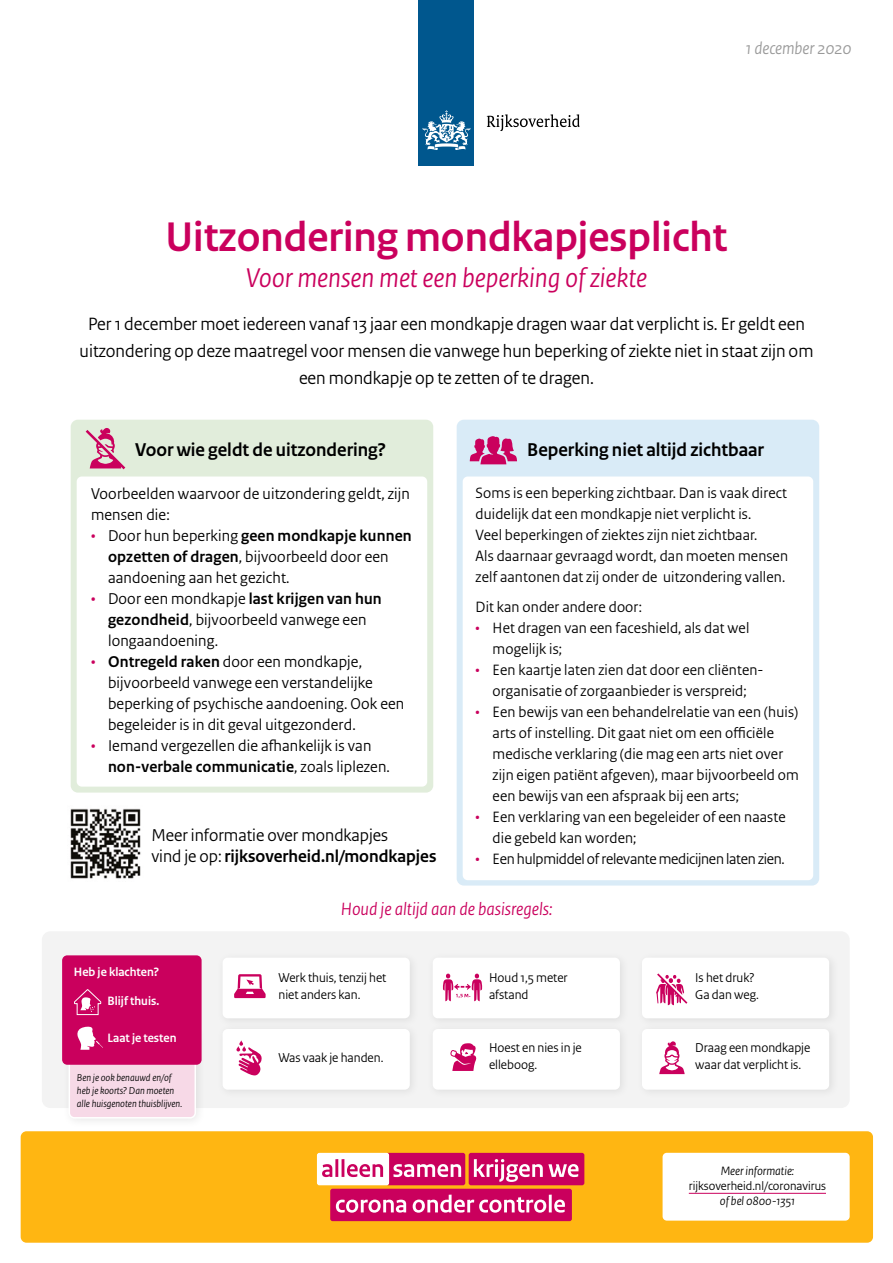
<style>
.page{position:relative;width:893px;height:1263px;background:#fff}
.page>*{position:absolute;margin:0;border:0;box-sizing:border-box;transform-origin:0 0}
.H1_-_RO_Titel{font:700 43.5px "Rijksoverheid Sans Heading";color:#ca005d}
.H2_-_RO_Subtitel{font:italic 28.5px "Rijksoverheid Sans Heading";color:#ca005d}
.H3_-_Kop{font:700 19.5px "Rijksoverheid Sans Heading";color:#000}
.P_-_Inleiding{font:18.75px "Rijksoverheid Sans Heading";color:#000}
.H5_-_Basisregels{font:italic 18.75px "Rijksoverheid Sans Heading";color:#ca005d}
.H4_-_Meer_informatie{font:700 18px "Rijksoverheid Sans Heading";color:#000}
.H4_-_Meer_informatie-2{font:18px "Rijksoverheid Sans Heading";color:#000}
.t1{font:italic 18px "Rijksoverheid Sans Heading";color:#999}
.P_-_Platte_tekst_-_o{font:16.5px/21px "Rijksoverheid Sans Heading";letter-spacing:.01em;color:#000}
.P_-_Platte_tekst{font:16.5px "Rijksoverheid Sans Heading";letter-spacing:.01em;color:#000}
.P_-_Platte_tekst_-_o-2{font:15.75px/21px "Rijksoverheid Sans Heading";letter-spacing:.01em;color:#000}
.P_-_Platte_tekst-2{font:15.75px/21px "Rijksoverheid Sans Heading";letter-spacing:.01em;color:#000}
.P_-_Platte_tekst_-_o-3{font:15.75px "Rijksoverheid Sans Heading";letter-spacing:-.015em;color:#000}
.P_-_Regels{font:13.5px/16.5px "Rijksoverheid Sans Heading";color:#000}
.H6_-_Heb_je_klachten{font:700 12.75px "Rijksoverheid Sans Heading";color:#fff}
.P_-_Meer_informatie{font:italic 12.75px "Rijksoverheid Sans Heading";color:#000}
.P_-_Meer_informatie-2{font:12.75px "Rijksoverheid Sans Heading";color:#000}
.P_-_Klachten{font:italic 10.5px/12.8px "Rijksoverheid Sans Heading";color:#000}
.t2{font:700 6.75px "Rijksoverheid Sans Heading";color:#ca005d}
.s1{color:#ca005d}
.s2{font-weight:700}
.s3{font-weight:400}
</style>
<div class="page">
<div style="left:21px;top:1132px;width:851px;height:110px;background:#ffb612;border-radius:5px"></div>
<div style="left:21px;top:1131px;width:852px;height:112px;border:2px solid #ffb612;border-radius:5px"></div>
<div style="left:42px;top:931px;width:808px;height:177px;background:#f3f3f3;border-radius:9px"></div>
<div style="left:62px;top:1021px;width:145px;height:108px;background:#f6f6f6"></div>
<div style="left:69px;top:1029px;width:126px;height:89px;background:#f7d9e7;border-radius:5px"></div>
<div style="left:69px;top:1028px;width:127px;height:90px;border:2px solid #fff;border-radius:5px"></div>
<div style="left:62px;top:955px;width:140px;height:110px;background:#ca005d;border-radius:5px"></div>
<div style="left:216px;top:951px;width:204px;height:78px;background:#efefef"></div>
<div style="left:223px;top:958px;width:187px;height:60px;background:#fff;border-radius:5px"></div>
<div style="left:216px;top:1022px;width:204px;height:78px;background:#efefef"></div>
<div style="left:223px;top:1029px;width:187px;height:61px;background:#fff;border-radius:5px"></div>
<div style="left:426px;top:951px;width:204px;height:78px;background:#efefef"></div>
<div style="left:433px;top:958px;width:187px;height:60px;background:#fff;border-radius:5px"></div>
<div style="left:426px;top:1022px;width:204px;height:78px;background:#efefef"></div>
<div style="left:433px;top:1029px;width:187px;height:61px;background:#fff;border-radius:5px"></div>
<div style="left:635px;top:951px;width:204px;height:78px;background:#efefef"></div>
<div style="left:642px;top:958px;width:187px;height:60px;background:#fff;border-radius:5px"></div>
<div style="left:635px;top:1022px;width:204px;height:78px;background:#efefef"></div>
<div style="left:642px;top:1029px;width:187px;height:61px;background:#fff;border-radius:5px"></div>
<div style="left:71px;top:420px;width:362px;height:372px;background:#e1eddb;border-radius:7px"></div>
<div style="left:77px;top:476px;width:350px;height:311px;background:#fff;border-radius:5px"></div>
<div style="left:457px;top:420px;width:362px;height:465px;background:#d9ebf7;border-radius:7px"></div>
<div style="left:463px;top:476px;width:350px;height:404px;background:#fff;border-radius:5px"></div>
<img style="left:70px;top:808px;width:71px;height:71px">
<svg style="left:234px;top:974px;width:32px;height:24px"></svg>
<svg style="left:236px;top:1040px;width:26px;height:36px"></svg>
<svg style="left:86px;top:428px;width:39px;height:41px"></svg>
<svg style="left:470px;top:436px;width:47px;height:28px"></svg>
<svg style="left:443px;top:974px;width:39px;height:27px"></svg>
<svg style="left:450px;top:1043px;width:27px;height:28px"></svg>
<svg style="left:77px;top:1026px;width:26px;height:24px"></svg>
<svg style="left:74px;top:989px;width:28px;height:26px"></svg>
<div style="left:469px;top:1153px;width:115px;height:32px;background:#ca005d;border-radius:2px"></div>
<div style="left:317px;top:1153px;width:72px;height:32px;background:#fff;border-radius:2px"></div>
<div style="left:330px;top:1189px;width:242px;height:32px;background:#ca005d;border-radius:2px"></div>
<svg style="left:322px;top:1164px;width:10px;height:13px"></svg>
<hr style="left:335px;top:1159px;width:3px;height:18px;background:#ca005d">
<svg style="left:342px;top:1153px;width:123px;height:32px"></svg>
<svg style="left:474px;top:1159px;width:104px;height:23px"></svg>
<svg style="left:336px;top:1199px;width:70px;height:14px"></svg>
<svg style="left:413px;top:1194px;width:133px;height:19px"></svg>
<hr style="left:549px;top:1194px;width:3px;height:18px;background:#fff">
<svg style="left:554px;top:1199px;width:11px;height:13px"></svg>
<div style="left:663px;top:1153px;width:187px;height:67px;background:#fff;border-radius:4px"></div>
<svg style="left:659px;top:1041px;width:26px;height:33px"></svg>
<svg style="left:656px;top:973px;width:31px;height:32px"></svg>
<div style="left:419px;top:0;width:55px;height:166px;background:#00578e"></div>
<svg style="left:423px;top:110px;width:47px;height:40px"></svg>
<svg style="left:487px;top:114px;width:93px;height:17px"></svg>
<hr style="left:689px;top:1193px;width:137px;height:1px;background:#ca005d">
<p class="t1" style="left:746px;top:38px;width:107px">1 december 2020</p>
<h1 class="H1_-_RO_Titel" style="left:165px;top:212px;width:563px">Uitzondering mondkapjesplicht</h1>
<h2 class="H2_-_RO_Subtitel" style="left:246px;top:262px;width:403px">Voor mensen met een beperking of ziekte</h2>
<p class="P_-_Inleiding" style="left:88px;top:313px;width:718px">Per 1 december moet iedereen vanaf 13 jaar een mondkapje dragen waar dat verplicht is. Er geldt een</p>
<p class="P_-_Inleiding" style="left:80px;top:340px;width:735px">uitzondering op deze maatregel voor mensen die vanwege hun beperking of ziekte niet in staat zijn om</p>
<p class="P_-_Inleiding" style="left:299px;top:367px;width:296px">een mondkapje op te zetten of te dragen.</p>
<h3 class="H3_-_Kop" style="left:135px;top:439px;width:252px">Voor wie geldt de uitzondering?</h3>
<p class="P_-_Platte_tekst" style="left:91px;top:484px;width:320px">Voorbeelden waarvoor de uitzondering geldt, zijn</p>
<p class="P_-_Platte_tekst" style="left:91px;top:505px;width:80px">mensen die:</p>
<p class="P_-_Platte_tekst_-_o" style="left:108px;top:525px;width:305px;text-indent:-17px"><span class="s1">•</span> Door hun beperking <span class="s2">geen mondkapje kunnen opzetten of dragen</span>, bijvoorbeeld door een aandoening aan het gezicht.</p>
<p class="P_-_Platte_tekst_-_o" style="left:108px;top:588px;width:275px;text-indent:-17px"><span class="s1">•</span> Door een mondkapje <span class="s2">last krijgen van hun gezondheid</span>, bijvoorbeeld vanwege een longaandoening.</p>
<p class="P_-_Platte_tekst_-_o" style="left:108px;top:651px;width:298px;text-indent:-17px"><span class="s1">•</span> <span class="s2">Ontregeld raken</span> door een mondkapje, bijvoorbeeld vanwege een verstandelijke beperking of psychische aandoening. Ook een begeleider is in dit geval uitgezonderd.</p>
<p class="P_-_Platte_tekst_-_o" style="left:108px;top:735px;width:283px;text-indent:-17px"><span class="s1">•</span> Iemand vergezellen die afhankelijk is van <span class="s2">non-verbale communicatie</span>, zoals liplezen.</p>
<h3 class="H3_-_Kop" style="left:527px;top:439px;width:238px">Beperking niet altijd zichtbaar</h3>
<p class="P_-_Platte_tekst-2" style="left:476px;top:483px;width:314px">Soms is een beperking zichtbaar. Dan is vaak direct duidelijk dat een mondkapje niet verplicht is.<br>Veel beperkingen of ziektes zijn niet zichtbaar.<br>Als daarnaar gevraagd wordt, dan moeten mensen zelf aantonen dat zij onder de uitzondering vallen.</p>
<p class="P_-_Platte_tekst-2" style="left:476px;top:597px;width:168px">Dit kan onder andere door:</p>
<p class="P_-_Platte_tekst_-_o-2" style="left:493px;top:618px;width:258px;text-indent:-17px"><span class="s1">•</span> Het dragen van een faceshield, als dat wel mogelijk is;</p>
<p class="P_-_Platte_tekst_-_o-2" style="left:476px;top:660px;width:289px;text-align:center"><span class="s1">•</span> Een kaartje laten zien dat door een cliënten&shy;organisatie of zorgaanbieder is verspreid;</p>
<p class="P_-_Platte_tekst_-_o-2" style="left:493px;top:702px;width:308px;text-indent:-17px"><span class="s1">•</span> Een bewijs van een behandelrelatie van een (huis) arts of instelling. Dit gaat niet om een officiële medische verklaring (die mag een arts niet over zijn eigen patiënt afgeven), maar bijvoorbeeld om een bewijs van een afspraak bij een arts;</p>
<p class="P_-_Platte_tekst_-_o-2" style="left:493px;top:807px;width:294px;text-indent:-17px"><span class="s1">•</span> Een verklaring van een begeleider of een naaste die gebeld kan worden;</p>
<p class="P_-_Platte_tekst_-_o-3" style="left:476px;top:850px;width:311px"><span class="s1">•</span> Een hulpmiddel of relevante medicijnen laten zien.</p>
<h4 class="H4_-_Meer_informatie-2" style="left:151px;top:825px;width:238px">Meer informatie over mondkapjes</h4>
<h4 class="H4_-_Meer_informatie" style="left:151px;top:846px;width:287px"><span class="s3">vind je op:</span> rijksoverheid.nl/mondkapjes</h4>
<h5 class="H5_-_Basisregels" style="left:341px;top:898px;width:213px">Houd je altijd aan de basisregels:</h5>
<h6 class="H6_-_Heb_je_klachten" style="left:74px;top:965px;width:87px">Heb je klachten?</h6>
<h6 class="H6_-_Heb_je_klachten" style="left:108px;top:993px;width:53px">Blijf thuis.</h6>
<h6 class="H6_-_Heb_je_klachten" style="left:108px;top:1031px;width:70px">Laat je testen</h6>
<p class="P_-_Klachten" style="left:77px;top:1071px;width:107px">Ben je ook benauwd en/of heb je koorts? Dan moeten alle huisgenoten thuisblijven.</p>
<p class="P_-_Regels" style="left:279px;top:970px;width:109px">Werk thuis, tenzij het niet anders kan.</p>
<p class="P_-_Regels" style="left:489px;top:970px;width:80px">Houd 1,5 meter afstand</p>
<p class="P_-_Regels" style="left:695px;top:970px;width:61px">Is het druk?</p>
<p class="P_-_Regels" style="left:695px;top:986px;width:65px">Ga dan weg.</p>
<p class="t2" style="left:469px;top:991px;width:3px">.</p>
<p class="P_-_Regels" style="left:279px;top:1049px;width:106px">Was vaak je handen.</p>
<p class="P_-_Regels" style="left:489px;top:1040px;width:94px">Hoest en nies in je elleboog.</p>
<p class="P_-_Regels" style="left:695px;top:1040px;width:117px">Draag een mondkapje waar dat verplicht is.</p>
<p class="P_-_Meer_informatie" style="left:721px;top:1164px;width:75px">Meer informatie:</p>
<p class="P_-_Meer_informatie-2" style="left:689px;top:1179px;width:139px">rijksoverheid.nl/coronavirus</p>
<p class="P_-_Meer_informatie" style="left:720px;top:1194px;width:77px">of bel 0800-1351</p>
</div>
